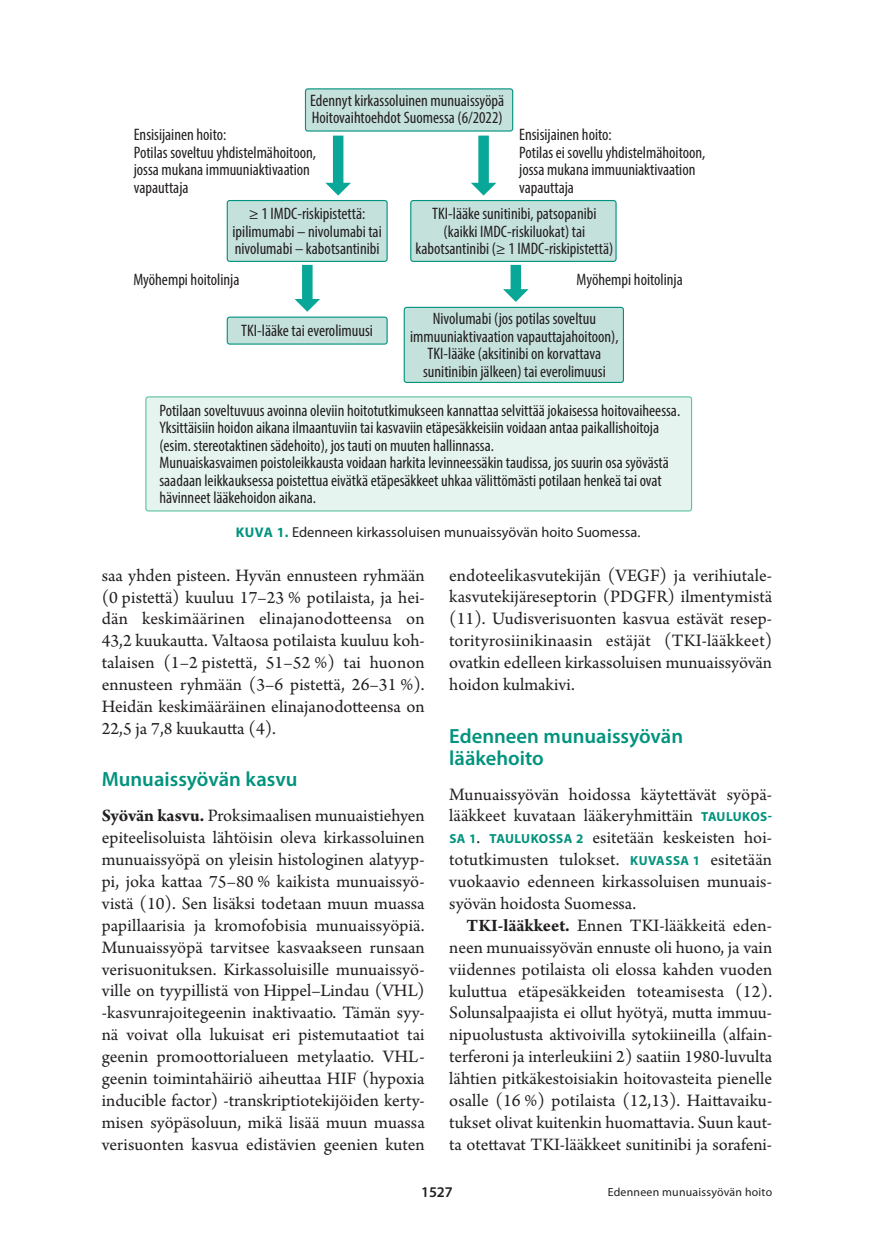
<style>
.page{position:relative;width:874px;height:1241px;background:#fff}
.page>*{position:absolute;margin:0;border:0;box-sizing:border-box;transform-origin:0 0}
.t1{font:600 20.65px/21.9px "Myriad Pro";color:#00937d}
.t2{font:18.38px/21.9px "Arno Pro";color:#231f20;text-align:justify}
.t3{font:condensed 16.62px/17.5px "Myriad Pro";color:#231f20}
.t4{font:600 14.88px "Myriad Pro";color:#231f20}
.t5{font:14.35px "Myriad Pro";color:#231f20}
.t6{font:11.9px "Myriad Pro";letter-spacing:.02em;color:#231f20}
.s1{font-weight:700;font-size:14px;color:#00937d}
.s2{font-family:"Myriad Pro";font-weight:700;font-size:13.12px;color:#00937d}
.s3{font-weight:700}
</style>
<div class="page">
<div style="left:305px;top:89px;width:207px;height:42px;background:#c5e1dc;border-radius:2px"></div>
<div style="left:305px;top:88px;width:208px;height:44px;border:1px solid #00937d;border-radius:2px"></div>
<div style="left:227px;top:200px;width:160px;height:61px;background:#c5e1dc;border-radius:2px"></div>
<div style="left:226px;top:200px;width:161px;height:62px;border:1px solid #00937d;border-radius:2px"></div>
<div style="left:410px;top:200px;width:205px;height:61px;background:#c5e1dc;border-radius:2px"></div>
<div style="left:410px;top:200px;width:206px;height:62px;border:1px solid #00937d;border-radius:2px"></div>
<div style="left:227px;top:317px;width:160px;height:27px;background:#c5e1dc;border-radius:2px"></div>
<div style="left:226px;top:316px;width:161px;height:28px;border:1px solid #00937d;border-radius:2px"></div>
<div style="left:404px;top:307px;width:219px;height:75px;background:#c5e1dc;border-radius:2px"></div>
<div style="left:403px;top:307px;width:220px;height:76px;border:1px solid #00937d;border-radius:2px"></div>
<div style="left:146px;top:397px;width:545px;height:114px;background:#e5f4ef;border-radius:2px"></div>
<div style="left:145px;top:396px;width:546px;height:115px;border:1px solid #5fc2a4;border-radius:2px"></div>
<div style="left:478px;top:136px;width:10px;height:48px;background:#08a797"></div>
<svg style="left:471px;top:183px;width:25px;height:12px"></svg>
<div style="left:333px;top:136px;width:10px;height:48px;background:#08a797"></div>
<svg style="left:325px;top:183px;width:26px;height:12px"></svg>
<div style="left:510px;top:265px;width:11px;height:26px;background:#08a797"></div>
<svg style="left:503px;top:289px;width:25px;height:13px"></svg>
<div style="left:302px;top:265px;width:10px;height:36px;background:#08a797"></div>
<svg style="left:294px;top:299px;width:26px;height:13px"></svg>
<p class="t3" style="left:310px;top:91px;width:195px">Edennyt kirkassoluinen munuaissyöpä<br>Hoitovaihtoehdot Suomessa (6/2022)</p>
<p class="t3" style="left:134px;top:126px;width:184px">Ensisijainen hoito:<br>Potilas soveltuu yhdistelmähoitoon, jossa mukana immuuniaktivaation vapauttaja</p>
<p class="t3" style="left:519px;top:126px;width:188px">Ensisijainen hoito:<br>Potilas ei sovellu yhdistelmähoitoon, jossa mukana immuuniaktivaation vapauttaja</p>
<p class="t3" style="left:232px;top:205px;width:151px;text-align:center">≥ 1 IMDC-riskipistettä: ipilimumabi – nivolumabi tai nivolumabi – kabotsantinibi</p>
<p class="t3" style="left:415px;top:205px;width:199px;text-align:center">TKI-lääke sunitinibi, patsopanibi (kaikki IMDC-riskiluokat) tai kabotsantinibi (≥ 1 IMDC-riskipistettä)</p>
<p class="t3" style="left:133px;top:271px;width:108px">Myöhempi hoitolinja</p>
<p class="t3" style="left:576px;top:271px;width:108px">Myöhempi hoitolinja</p>
<p class="t3" style="left:410px;top:309px;width:210px;text-align:center">Nivolumabi (jos potilas soveltuu immuuniaktivaation vapauttajahoitoon), TKI-lääke (aksitinibi on korvattava sunitinibin jälkeen) tai everolimuusi</p>
<p class="t3" style="left:159px;top:401px;width:522px">Potilaan soveltuvuus avoinna oleviin hoitotutkimukseen kannattaa selvittää jokaisessa hoitovaiheessa.<br>Yksittäisiin hoidon aikana ilmaantuviin tai kasvaviin etäpesäkkeisiin voidaan antaa paikallishoitoja (esim. stereotaktinen sädehoito), jos tauti on muuten hallinnassa.<br>Munuaiskasvaimen poistoleikkausta voidaan harkita levinneessäkin taudissa, jos suurin osa syövästä saadaan leikkauksessa poistettua eivätkä etäpesäkkeet uhkaa välittömästi potilaan henkeä tai ovat hävinneet lääkehoidon aikana.</p>
<p class="t3" style="left:241px;top:322px;width:133px">TKI-lääke tai everolimuusi</p>
<p class="t5" style="left:235px;top:523px;width:406px"><span class="s1">KUVA 1.</span> Edenneen kirkassoluisen munuaissyövän hoito Suomessa.</p>
<p class="t2" style="left:449px;top:565px;width:324px">endoteelikasvutekijän (VEGF) ja verihiutale&shy;kasvutekijäreseptorin (PDGFR) ilmentymistä (11). Uudisverisuonten kasvua estävät resep&shy;torityrosiinikinaasin estäjät (TKI-lääkkeet) ovatkin edelleen kirkassoluisen munuaissyövän hoidon kulmakivi.</p>
<p class="t1" style="left:449px;top:724px;width:235px">Edenneen munuaissyövän lääkehoito</p>
<p class="t2" style="left:449px;top:784px;width:324px">Munuaissyövän hoidossa käytettävät syöpä&shy;lääkkeet kuvataan lääkeryhmittäin <span class="s2">TAULUKOS-SA 1</span>. <span class="s2">TAULUKOSSA 2</span> esitetään keskeisten hoi&shy;totutkimusten tulokset. <span class="s2">KUVASSA 1</span> esitetään vuokaavio edenneen kirkassoluisen munuais&shy;syövän hoidosta Suomessa.</p>
<p class="t2" style="left:449px;top:915px;width:324px;text-indent:17px"><span class="s3">TKI-lääkkeet.</span> Ennen TKI-lääkkeitä eden&shy;neen munuaissyövän ennuste oli huono, ja vain viidennes potilaista oli elossa kahden vuoden kuluttua etäpesäkkeiden toteamisesta (12).<br>Solunsalpaajista ei ollut hyötyä, mutta immuu&shy;nipuolustusta aktivoivilla sytokiineilla (alfain&shy;terferoni ja interleukiini 2) saatiin 1980-luvulta lähtien pitkäkestoisiakin hoitovasteita pienelle osalle (16 %) potilaista (12,13). Haittavaiku&shy;tukset olivat kuitenkin huomattavia. Suun kaut&shy;ta otettavat TKI-lääkkeet sunitinibi ja sorafeni-</p>
<p class="t6" style="left:607px;top:1184px;width:166px">Edenneen munuaissyövän hoito</p>
<p class="t2" style="left:102px;top:565px;width:324px">saa yhden pisteen. Hyvän ennusteen ryhmään (0 pistettä) kuuluu 17–23 % potilaista, ja hei&shy;dän keskimäärinen elinajanodotteensa on 43,2 kuukautta. Valtaosa potilaista kuuluu koh&shy;talaisen (1–2 pistettä, 51–52 %) tai huonon ennusteen ryhmään (3–6 pistettä, 26–31 %).<br>Heidän keskimääräinen elinajanodotteensa on 22,5 ja 7,8 kuukautta (4).</p>
<p class="t1" style="left:102px;top:767px;width:197px">Munuaissyövän kasvu</p>
<p class="t2" style="left:102px;top:805px;width:324px"><span class="s3">Syövän kasvu.</span> Proksimaalisen munuaistiehyen epiteelisoluista lähtöisin oleva kirkassoluinen munuaissyöpä on yleisin histologinen alatyyp&shy;pi, joka kattaa 75–80 % kaikista munuaissyö&shy;vistä (10). Sen lisäksi todetaan muun muassa papillaarisia ja kromofobisia munuaissyöpiä.<br>Munuaissyöpä tarvitsee kasvaakseen runsaan verisuonituksen. Kirkassoluisille munuaissyö&shy;ville on tyypillistä von Hippel–Lindau (VHL) ‑kasvunrajoitegeenin inaktivaatio. Tämän syy&shy;nä voivat olla lukuisat eri pistemutaatiot tai geenin promoottorialueen metylaatio. VHL&shy;geenin toimintahäiriö aiheuttaa HIF (hypoxia inducible factor) ‑transkriptiotekijöiden kerty&shy;misen syöpäsoluun, mikä lisää muun muassa verisuonten kasvua edistävien geenien kuten</p>
<p class="t4" style="left:421px;top:1182px;width:33px">1527</p>
</div>
